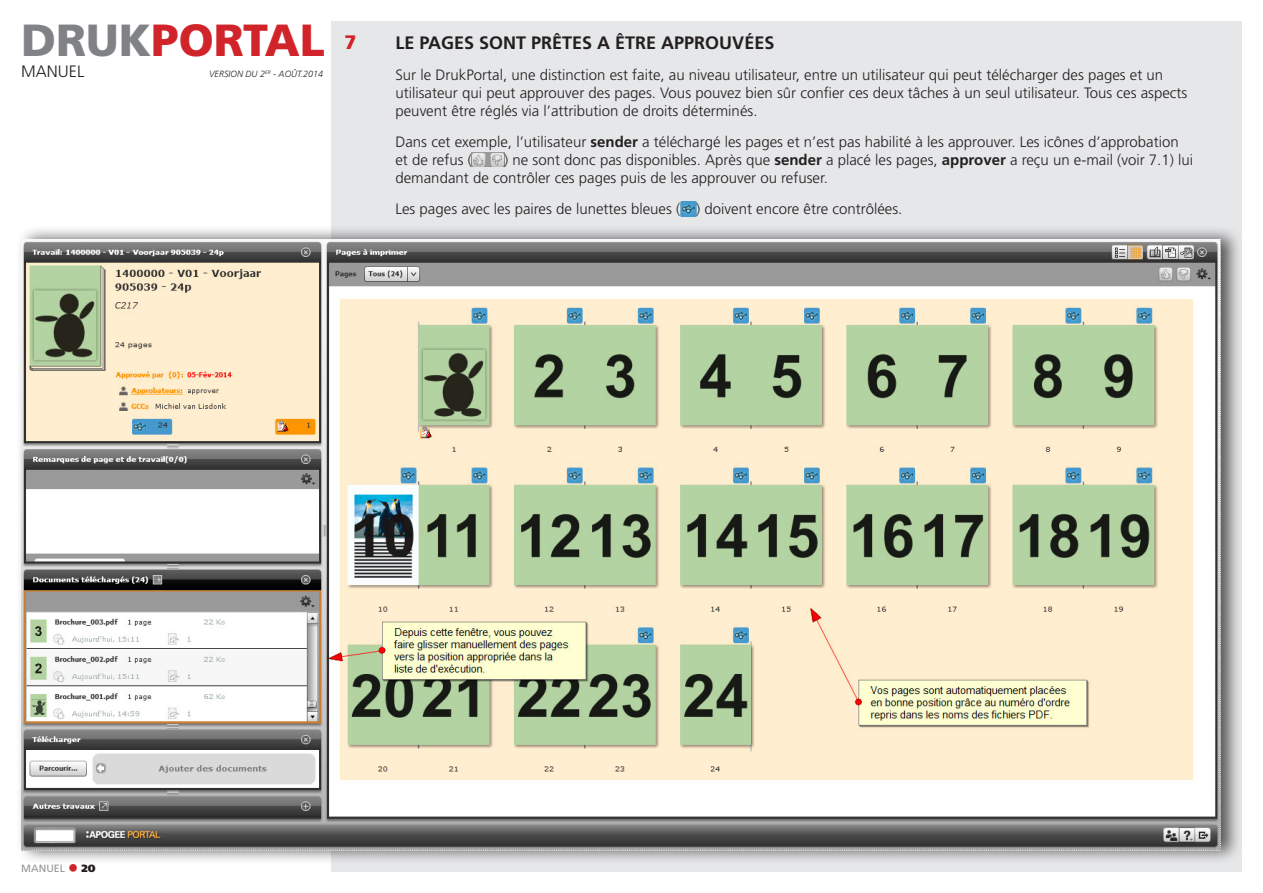
<style>
.page{position:relative;width:1263px;height:893px;background:#fff}
.page>*{position:absolute;margin:0;border:0;box-sizing:border-box;transform-origin:0 0}
.t1{font:900 45px "Frutiger";color:#d1232a}
.t2{font:900 19.5px "Frutiger";color:#d1232a}
.t3{font:700 18px "Frutiger";color:#231f20}
.t4{font:300 16.5px "Frutiger";color:#231f20}
.t5{font:300 15px/18px "Frutiger";color:#231f20}
.t6{font:10.5px "Frutiger";color:#939598}
.t7{font:900 10.5px "Frutiger";color:#231f20}
.t8{font:italic 300 9px "Frutiger";color:#231f20}
.s1{color:#808285}
.s2{font-weight:700}
</style>
<div class="page">
<div style="left:332px;top:21px;width:910px;height:851px;background:#e6e7e9"></div>
<img style="left:472px;top:153px;width:32px;height:14px">
<img style="left:680px;top:201px;width:16px;height:16px">
<div style="left:15px;top:225px;width:1228px;height:640px;background:#231f20;opacity:.75"></div>
<img style="left:21px;top:239px;width:1199px;height:611px">
<h1 class="t1" style="left:21px;top:13px;width:305px"><span class="s1">DRUK</span>PORTAL</h1>
<p class="t4" style="left:21px;top:62px;width:65px">MANUEL</p>
<p class="t8" style="left:209px;top:68px;width:116px">VERSION DU 2<sup>ER</sup> - AOÛT.2014</p>
<h2 class="t2" style="left:344px;top:31px;width:13px">7</h2>
<p class="t3" style="left:395px;top:32px;width:380px">LE PAGES SONT PRÊTES A ÊTRE APPROUVÉES</p>
<p class="t5" style="left:395px;top:66px;width:793px">Sur le DrukPortal, une distinction est faite, au niveau utilisateur, entre un utilisateur qui peut télécharger des pages et un utilisateur qui peut approuver des pages. Vous pouvez bien sûr confier ces deux tâches à un seul utilisateur. Tous ces aspects peuvent être réglés via l’attribution de droits déterminés.</p>
<p class="t5" style="left:395px;top:132px;width:785px">Dans cet exemple, l’utilisateur <span class="s2">sender</span> a téléchargé les pages et n’est pas habilité à les approuver. Les icônes d’approbation et de refus (</p>
<p class="t5" style="left:395px;top:150px;width:799px;text-indent:109px">) ne sont donc pas disponibles. Après que <span class="s2">sender</span> a placé les pages, <span class="s2">approver</span> a reçu un e-mail (voir 7.1) lui demandant de contrôler ces pages puis de les approuver ou refuser.</p>
<p class="t5" style="left:395px;top:200px;width:508px">Les pages avec les paires de lunettes bleues ( ) doivent encore être contrôlées.</p>
<p class="t6" style="left:21px;top:862px;width:45px">MANUEL</p>
<p class="t7" style="left:82px;top:862px;width:15px">20</p>
</div>
